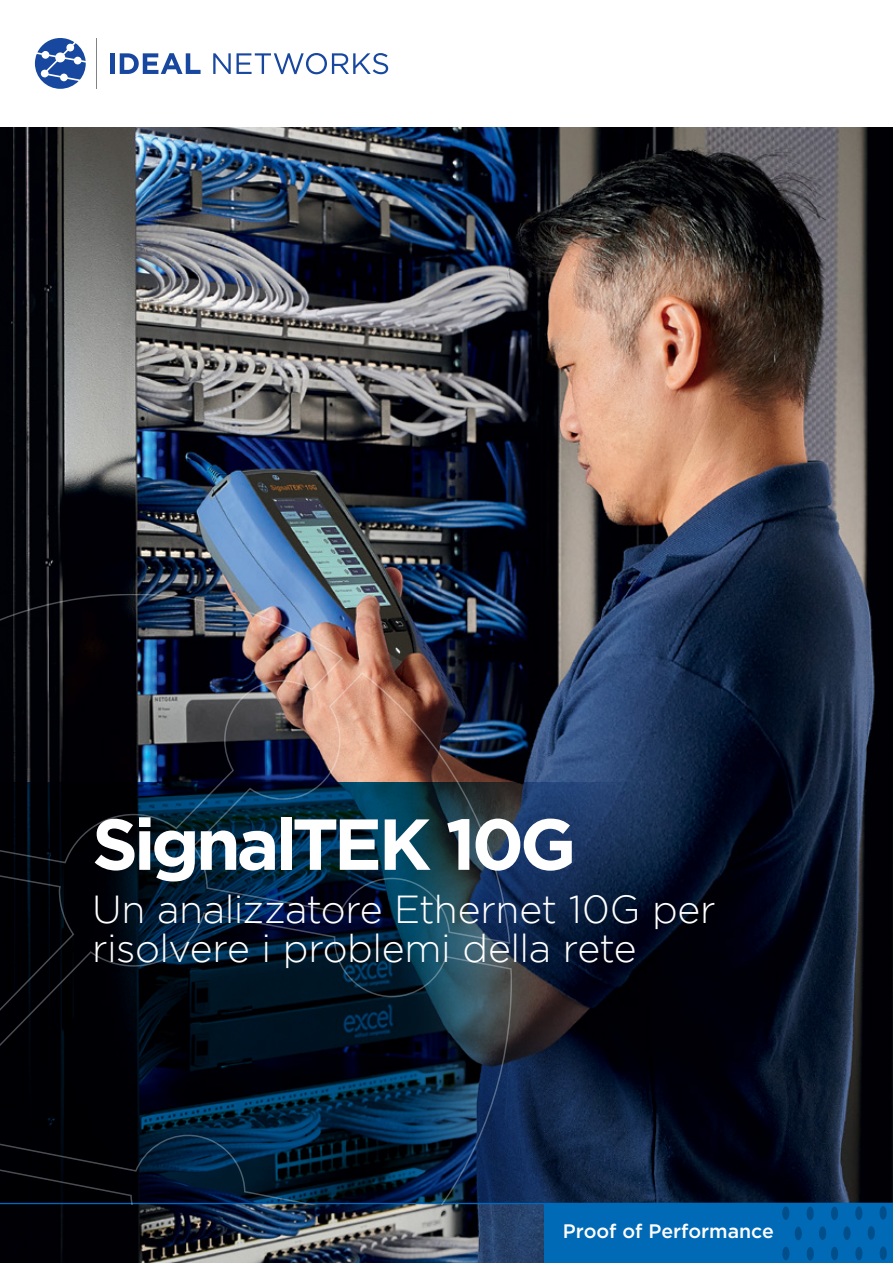
<style>
.page{position:relative;width:893px;height:1263px;background:#fff}
.page>*{position:absolute;margin:0;border:0;box-sizing:border-box;transform-origin:0 0}
.t1{font:700 72px "Gotham";letter-spacing:-.06em;color:#fff}
.t2{font:300 39px/39px "Gotham";letter-spacing:-.01em;color:#fff}
.t3{font:500 19.5px "Gotham";color:#fff}
</style>
<div class="page">
<img style="left:0;top:128px;width:893px;height:1135px">
<svg style="left:35px;top:38px;width:51px;height:51px"></svg>
<div style="left:110px;top:53px;width:5px;height:21px;background:#17479e"></div>
<svg style="left:120px;top:53px;width:81px;height:21px"></svg>
<svg style="left:213px;top:53px;width:18px;height:21px"></svg>
<svg style="left:237px;top:53px;width:151px;height:21px"></svg>
<hr style="left:96px;top:38px;width:1px;height:51px;background:#808285">
<div style="left:544px;top:1203px;width:349px;height:60px;background:#006ab6"></div>
<div style="left:782px;top:1247px;width:7px;height:13px;background:#004e8a;border-radius:50%"></div>
<div style="left:782px;top:1206px;width:7px;height:14px;background:#004e8a;border-radius:50%"></div>
<div style="left:795px;top:1226px;width:7px;height:14px;background:#004e8a;border-radius:50%"></div>
<div style="left:807px;top:1247px;width:7px;height:13px;background:#004e8a;border-radius:50%"></div>
<div style="left:819px;top:1226px;width:7px;height:14px;background:#004e8a;border-radius:50%"></div>
<div style="left:831px;top:1247px;width:7px;height:13px;background:#004e8a;border-radius:50%"></div>
<div style="left:843px;top:1226px;width:8px;height:14px;background:#004e8a;border-radius:50%"></div>
<div style="left:855px;top:1247px;width:7px;height:13px;background:#004e8a;border-radius:50%"></div>
<div style="left:807px;top:1206px;width:7px;height:14px;background:#004e8a;border-radius:50%"></div>
<div style="left:831px;top:1206px;width:7px;height:14px;background:#004e8a;border-radius:50%"></div>
<div style="left:855px;top:1206px;width:7px;height:14px;background:#004e8a;border-radius:50%"></div>
<div style="left:868px;top:1226px;width:7px;height:14px;background:#004e8a;border-radius:50%"></div>
<div style="left:880px;top:1246px;width:7px;height:14px;background:#004e8a;border-radius:50%"></div>
<div style="left:879px;top:1206px;width:8px;height:14px;background:#004e8a;border-radius:50%"></div>
<hr style="left:0;top:1203px;width:893px;height:1px;background:#006ab6">
<svg style="left:511px;top:782px;width:144px;height:421px;background:#11223f"></svg>
<img style="left:0;top:594px;width:511px;height:610px">
<h1 class="t1" style="left:92px;top:797px;width:486px">SignalTEK 10G</h1>
<p class="t2" style="left:92px;top:888px;width:625px">Un analizzatore Ethernet 10G per risolvere i problemi della rete</p>
<p class="t3" style="left:563px;top:1218px;width:212px">Proof of Performance</p>
</div>
